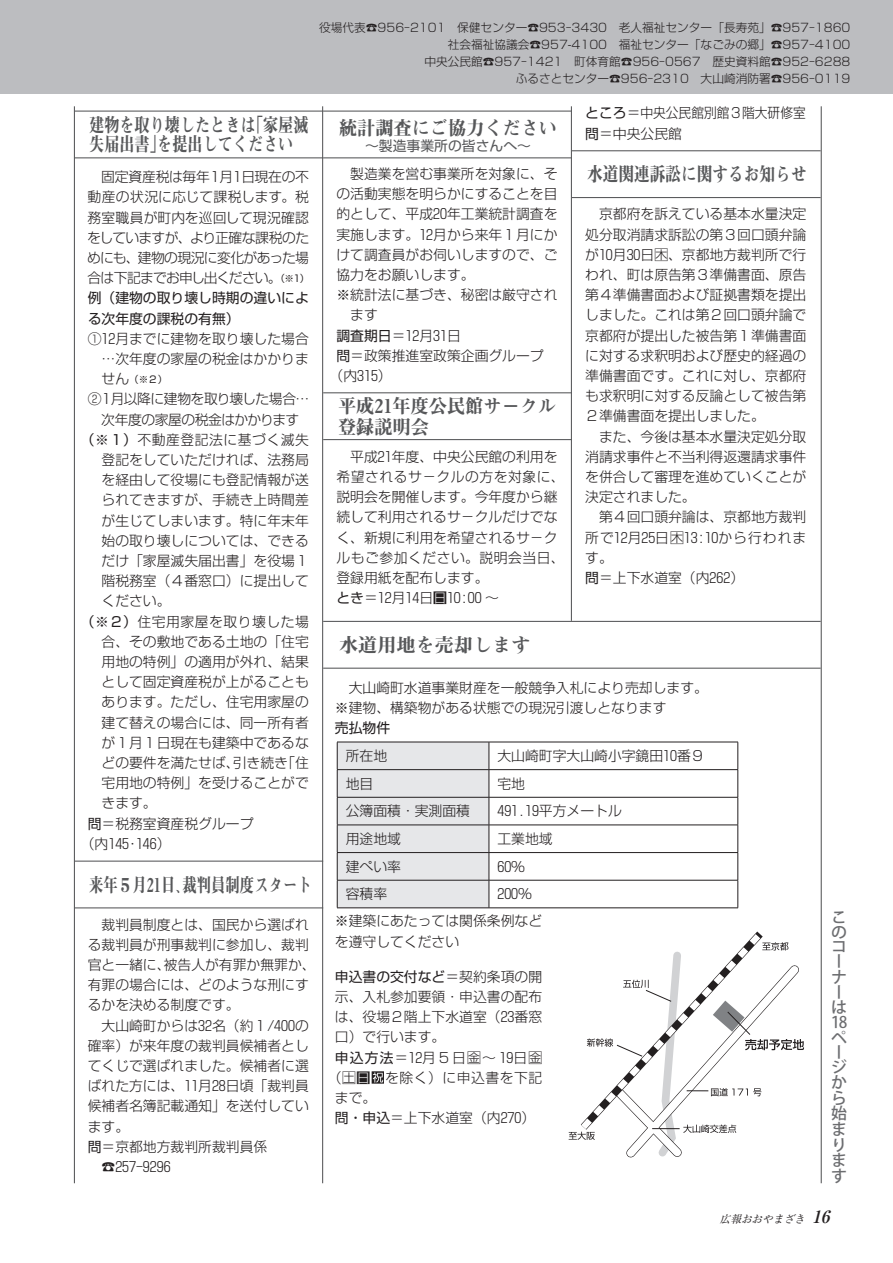
<style>
.page{position:relative;width:893px;height:1263px;background:#fff}
.page>*{position:absolute;margin:0;border:0;box-sizing:border-box;transform-origin:0 0}
.t1{font:19.2px/20.2px "Midashi Min Pro MA31 90 msp RKSJ H";color:#57585a;scale:.95 1}
.t2{font:19.2px/19.2px "Midashi Min Pro MA31 90 msp RKSJ H";color:#57585a;scale:.79 1}
.t3{font:19.2px "Midashi Min Pro MA31 90 msp RKSJ H";color:#57585a;scale:.75 1}
.t4{font:19.2px "Midashi Min Pro MA31 90 msp RKSJ H";color:#57585a;scale:.82 1}
.t5{font:19.2px "Midashi Min Pro MA31 90 msp RKSJ H";color:#57585a}
.t6{font:15.9px/15.1px "Koz Go Pro Medium 90 msp RKSJ V";color:#6c6d70}
.t7{font:13.8px/20.2px "Shin Go Pro Light 90 msp RKSJ H";color:#231f20}
.t8{font:13.8px/20.2px "Shin Go Pro Regular 90 msp RKSJ H";color:#231f20}
.t9{font:13.8px "Shin Go Pro Light 90 msp RKSJ H";letter-spacing:.035em;color:#231f20}
.t10{font:13.8px "Shin Go Pro Light 90 msp RKSJ H";letter-spacing:-.045em;color:#231f20}
.t11{font:13.8px "Shin Go Pro Light 90 msp RKSJ H";letter-spacing:-.04em;color:#231f20}
.t12{font:13.8px "Shin Go Pro Regular 90 msp RKSJ H";color:#57585a}
.t13{font:11.7px/17px "Shin Go Pro Light 90 msp RKSJ H";color:#231f20;text-align:right}
.t14{font:italic 10.65px "Ryumin Pro Regular 90 msp RKSJ H";color:#231f20}
.t15{font:9.6px "Shin Go Pro Regular 90 msp RKSJ H";color:#231f20}
.s1{font-family:"Shin Go Pro Regular 90 msp RKSJ H"}
.s2{font-family:"Shin Go Pro Regular 90 msp RKSJ H";font-size:9.6px}
.s3{font-family:"Shin Go Pro Light 90 msp RKSJ H";font-size:13.8px}
.s4{font-family:"Shin Go Pro Light 90 msp RKSJ H"}
.s5{font-family:"Ryumin Pro Bold 90 msp RKSJ H";font-size:16.95px}
</style>
<div class="page">
<div style="left:0;top:0;width:893px;height:94px;background:#bcbdc0"></div>
<svg style="left:372px;top:1071px;width:12px;height:13px"></svg>
<hr style="left:74px;top:860px;width:249px;height:2px;background:#57585a">
<hr style="left:74px;top:907px;width:249px;height:1px;background:#57585a">
<hr style="left:322px;top:106px;width:1px;height:1077px;background:#57585a">
<hr style="left:74px;top:106px;width:1px;height:1077px;background:#57585a">
<hr style="left:821px;top:106px;width:1px;height:1077px;background:#57585a">
<hr style="left:571px;top:106px;width:1px;height:515px;background:#57585a">
<hr style="left:74px;top:111px;width:249px;height:1px;background:#57585a">
<hr style="left:74px;top:157px;width:249px;height:1px;background:#57585a">
<hr style="left:323px;top:111px;width:249px;height:1px;background:#57585a">
<hr style="left:323px;top:157px;width:249px;height:1px;background:#57585a">
<hr style="left:572px;top:150px;width:249px;height:1px;background:#57585a">
<hr style="left:572px;top:197px;width:249px;height:1px;background:#57585a">
<hr style="left:323px;top:621px;width:498px;height:1px;background:#57585a">
<hr style="left:323px;top:668px;width:498px;height:1px;background:#57585a">
<hr style="left:323px;top:392px;width:249px;height:1px;background:#57585a">
<hr style="left:323px;top:439px;width:249px;height:1px;background:#57585a">
<hr style="left:489px;top:742px;width:249px;height:1px;background:#231f20">
<hr style="left:489px;top:769px;width:249px;height:1px;background:#231f20">
<hr style="left:489px;top:797px;width:249px;height:1px;background:#231f20">
<hr style="left:489px;top:825px;width:249px;height:1px;background:#231f20">
<hr style="left:489px;top:852px;width:249px;height:1px;background:#231f20">
<hr style="left:489px;top:880px;width:249px;height:1px;background:#231f20">
<svg style="left:337px;top:742px;width:153px;height:165px;background:#dcdddf"></svg>
<svg style="left:738px;top:742px;width:1px;height:166px"></svg>
<hr style="left:337px;top:907px;width:401px;height:1px;background:#231f20">
<svg style="left:569px;top:931px;width:235px;height:227px"></svg>
<p class="t13" style="left:319px;top:21px;width:533px">役場代表☎956-2101　保健センター☎953-3430　老人福祉センター「長寿苑」☎957-1860社会福祉協議会☎957-4100　福祉センター「なごみの郷」☎957-4100<br>中央公民館☎957-1421　町体育館☎956-0567　歴史資料館☎952-6288<br>ふるさとセンター☎956-2310　大山崎消防署☎956-0119</p>
<p class="t7" style="left:585px;top:105px;width:222px"><span class="s1">ところ</span>＝中央公民館別館３階大研修室<span class="s1">問</span>＝中央公民館</p>
<h1 class="t2" style="left:89px;top:118px;width:279px">建物を取り壊したときは「家屋滅失届出書」を提出してください</h1>
<h1 class="t1" style="left:339px;top:120px;width:231px">統計調査にご協力ください</h1>
<p class="t12" style="left:365px;top:141px;width:167px">～製造事業所の皆さんへ～</p>
<p class="t7" style="left:87px;top:169px;width:224px;text-align:justify">　固定資産税は毎年１月１日現在の不動産の状況に応じて課税します。税務室職員が町内を巡回して現況確認をしていますが、より正確な課税のためにも、建物の現況に変化があった場合は下記までお申し出ください。<span class="s2">（※１）</span></p>
<p class="t8" style="left:88px;top:290px;width:223px">例（建物の取り壊し時期の違いによる次年度の課税の有無）</p>
<p class="t7" style="left:88px;top:330px;width:223px;text-align:right">① 12月までに建物を取り壊した場合…次年度の家屋の税金はかかりま</p>
<p class="t15" style="left:102px;top:375px;width:67px"><span class="s3">せん</span>（※２）</p>
<p class="t10" style="left:88px;top:394px;width:223px">② １月以降に建物を取り壊した場合…</p>
<p class="t11" style="left:101px;top:414px;width:199px">次年度の家屋の税金はかかります</p>
<p class="t9" style="left:81px;top:434px;width:230px"><span class="s1">（※１）</span>不動産登記法に基づく滅失</p>
<p class="t7" style="left:102px;top:452px;width:209px">登記をしていただければ、法務局</p>
<p class="t7" style="left:102px;top:472px;width:209px">を経由して役場にも登記情報が送</p>
<p class="t7" style="left:102px;top:492px;width:209px">られてきますが、手続き上時間差</p>
<p class="t7" style="left:102px;top:512px;width:209px">が生じてしまいます。特に年末年</p>
<p class="t7" style="left:102px;top:532px;width:209px">始の取り壊しについては、できる</p>
<p class="t7" style="left:102px;top:553px;width:209px">だけ「家屋滅失届出書」を役場１</p>
<p class="t7" style="left:102px;top:573px;width:209px">階税務室（４番窓口）に提出して</p>
<p class="t7" style="left:102px;top:593px;width:71px">ください。</p>
<p class="t9" style="left:81px;top:616px;width:230px"><span class="s1">（※２）</span>住宅用家屋を取り壊した場</p>
<p class="t7" style="left:102px;top:633px;width:209px">合、その敷地である土地の「住宅</p>
<p class="t7" style="left:102px;top:654px;width:209px">用地の特例」の適用が外れ、結果</p>
<p class="t7" style="left:102px;top:674px;width:209px">として固定資産税が上がることも</p>
<p class="t7" style="left:102px;top:694px;width:209px">あります。ただし、住宅用家屋の</p>
<p class="t7" style="left:102px;top:714px;width:209px">建て替えの場合には、同一所有者</p>
<p class="t7" style="left:102px;top:734px;width:209px">が１月１日現在も建築中であるな</p>
<p class="t7" style="left:102px;top:755px;width:209px">どの要件を満たせば、引き続き「住</p>
<p class="t7" style="left:102px;top:775px;width:209px">宅用地の特例」を受けることがで</p>
<p class="t7" style="left:102px;top:795px;width:57px">きます。</p>
<p class="t7" style="left:88px;top:815px;width:167px"><span class="s1">問</span>＝税務室資産税グループ</p>
<p class="t7" style="left:81px;top:835px;width:91px">（内145･146）</p>
<h1 class="t3" style="left:89px;top:877px;width:298px">来年５月21日、裁判員制度スタート</h1>
<p class="t7" style="left:88px;top:916px;width:230px">　裁判員制度とは、国民から選ばれる裁判員が刑事裁判に参加し、裁判官と一緒に、被告人が有罪か無罪か、有罪の場合には、どのような刑にするかを決める制度です。<br>　大山崎町からは32名（約１/400の確率）が来年度の裁判員候補者としてくじで選ばれました。候補者に選ばれた方には、11月28日頃「裁判員候補者名簿記載通知」を送付しています。<br><span class="s1">問</span>＝京都地方裁判所裁判員係　☎257‒9296</p>
<p class="t7" style="left:336px;top:166px;width:223px">　製造業を営む事業所を対象に、そ</p>
<p class="t7" style="left:336px;top:186px;width:223px">の活動実態を明らかにすることを目</p>
<p class="t7" style="left:336px;top:206px;width:223px">的として、平成20年工業統計調査を</p>
<p class="t7" style="left:336px;top:226px;width:223px">実施します。12月から来年１月にか</p>
<p class="t7" style="left:336px;top:246px;width:223px">けて調査員がお伺いしますので、ご</p>
<p class="t7" style="left:336px;top:267px;width:140px">協力をお願いします。</p>
<p class="t7" style="left:336px;top:287px;width:223px">※ 統計法に基づき、秘密は厳守され</p>
<p class="t7" style="left:350px;top:307px;width:29px">ます</p>
<p class="t7" style="left:336px;top:327px;width:126px"><span class="s1">調査期日</span>＝12月31日</p>
<p class="t7" style="left:336px;top:347px;width:209px"><span class="s1">問</span>＝政策推進室政策企画グループ</p>
<p class="t7" style="left:330px;top:368px;width:64px">（内315）</p>
<h1 class="t1" style="left:338px;top:399px;width:231px">平成21年度公民館サ－クル登録説明会</h1>
<p class="t7" style="left:336px;top:448px;width:230px">　平成21年度、中央公民館の利用を希望されるサ－クルの方を対象に、説明会を開催します。今年度から継続して利用されるサ－クルだけでなく、新規に利用を希望されるサ－クルもご参加ください。説明会当日、登録用紙を配布します。<br><span class="s1">とき</span>＝12月14日日10:00 ～</p>
<h1 class="t5" style="left:339px;top:638px;width:193px">水道用地を売却します</h1>
<h1 class="t4" style="left:587px;top:167px;width:269px">水道関連訴訟に関するお知らせ</h1>
<p class="t7" style="left:585px;top:206px;width:223px">　京都府を訴えている基本水量決定処分取消請求訴訟の第３回口頭弁論が10月30日木、京都地方裁判所で行われ、町は原告第３準備書面、原告第４準備書面および証拠書類を提出しました。これは第２回口頭弁論で京都府が提出した被告第１準備書面に対する求釈明および歴史的経過の準備書面です。これに対し、京都府も求釈明に対する反論として被告第<br>２準備書面を提出しました。<br>　また、今後は基本水量決定処分取消請求事件と不当利得返還請求事件を併合して審理を進めていくことが決定されました。<br>　第４回口頭弁論は、京都地方裁判所で12月25日木13:10から行われます。<br><span class="s1">問</span>＝上下水道室（内262）</p>
<p class="t7" style="left:335px;top:679px;width:375px">　大山崎町水道事業財産を一般競争入札により売却します。※建物、構築物がある状態での現況引渡しとなります</p>
<p class="t8" style="left:335px;top:719px;width:57px">売払物件</p>
<p class="t7" style="left:346px;top:748px;width:43px">所在地</p>
<p class="t7" style="left:497px;top:748px;width:209px">大山崎町字大山崎小字鏡田10番９</p>
<p class="t7" style="left:346px;top:775px;width:29px">地目</p>
<p class="t7" style="left:497px;top:775px;width:29px">宅地</p>
<p class="t7" style="left:346px;top:803px;width:126px">公簿面積・実測面積</p>
<p class="t7" style="left:497px;top:803px;width:126px">491.19平方メートル</p>
<p class="t7" style="left:346px;top:830px;width:57px">用途地域</p>
<p class="t7" style="left:497px;top:830px;width:57px">工業地域</p>
<p class="t7" style="left:346px;top:858px;width:57px">建ぺい率</p>
<p class="t7" style="left:497px;top:858px;width:29px">60％</p>
<p class="t7" style="left:346px;top:886px;width:43px">容積率</p>
<p class="t7" style="left:497px;top:886px;width:36px">200％</p>
<p class="t7" style="left:335px;top:913px;width:209px">※建築にあたっては関係条例などを遵守してください</p>
<p class="t8" style="left:335px;top:968px;width:209px">申込書の交付など<span class="s4">＝契約条項の開</span></p>
<p class="t7" style="left:335px;top:988px;width:209px">示、入札参加要領・申込書の配布</p>
<p class="t7" style="left:335px;top:1009px;width:209px">は、役場２階上下水道室（23番窓</p>
<p class="t7" style="left:335px;top:1029px;width:112px">口）で行います。</p>
<p class="t7" style="left:335px;top:1049px;width:209px"><span class="s1">申込方法</span>＝12月５日金～ 19日金</p>
<p class="t9" style="left:328px;top:1072px;width:216px">（土日 を除く）に申込書を下記</p>
<p class="t7" style="left:335px;top:1089px;width:43px">まで。</p>
<p class="t7" style="left:335px;top:1110px;width:202px"><span class="s1">問・申込</span>＝上下水道室（内270）</p>
<p class="t6" style="left:831px;top:911px;width:17px">このコーナーは<br>18ペ</p>
<p class="t6" style="left:831px;top:1046px;width:17px">ージから始まります</p>
<p class="t14" style="left:720px;top:1215px;width:115px">広報おおやまざき <span class="s5">16</span></p>
</div>
